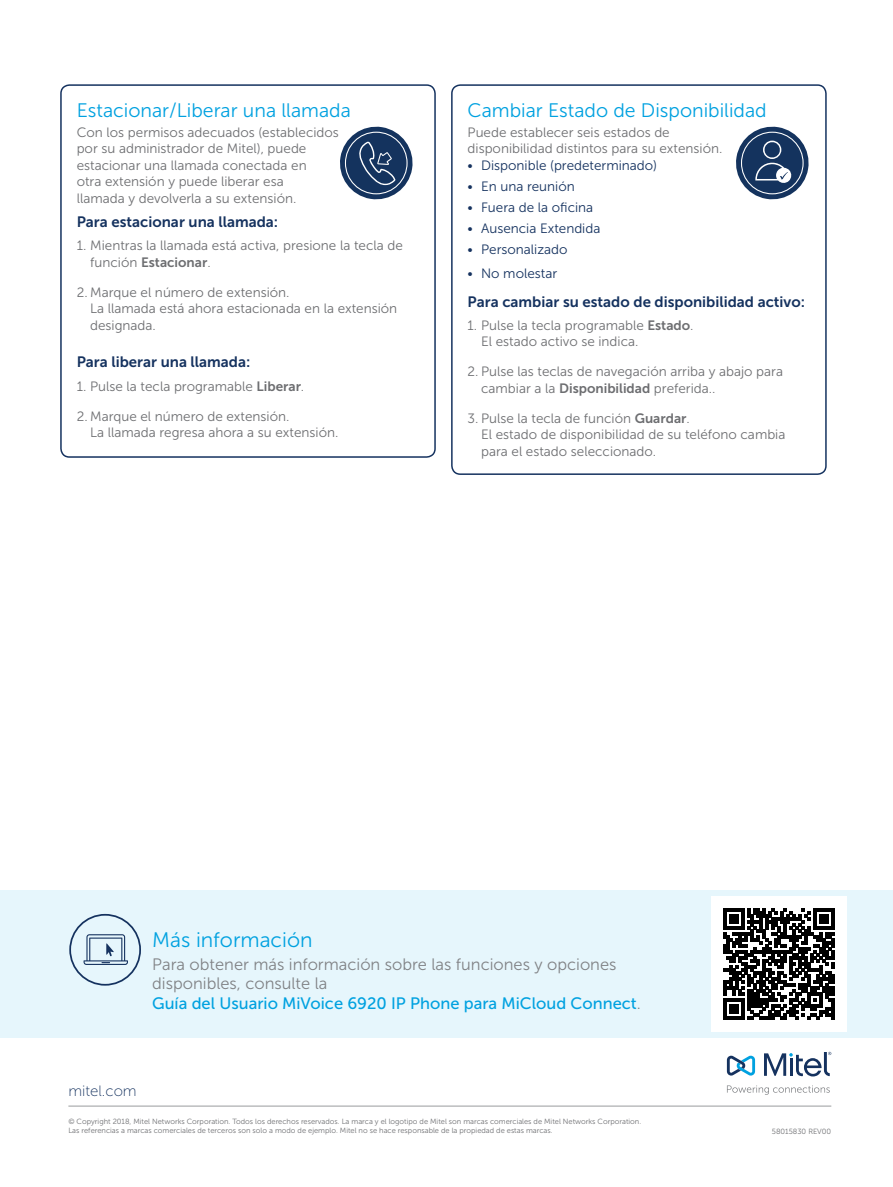
<style>
.page{position:relative;width:893px;height:1187px;background:#fff}
.page>*{position:absolute;margin:0;border:0;box-sizing:border-box;transform-origin:0 0}
.t1{font:21px "Museo Sans 300";color:#00a1e0}
.t2{font:19.5px "Museo Sans 300";color:#00a1e0}
.t3{font:16.5px/19.5px "Museo Sans 300";color:#808285}
.t4{font:16.5px "Museo Sans 500";color:#00a1e0}
.t5{font:15px "Museo Sans 700";color:#15325f}
.t6{font:15px "Museo Sans 100";color:#15325f}
.t7{font:13.5px/16.5px "Museo Sans 300";color:#6d6e71}
.t8{font:13.5px "Museo Sans 300";color:#15325f}
.t9{font:13.5px "Museo Sans 700";color:#6d6e71}
.t10{font:7.5px/9px "Museo Sans 300";color:#6d6e71}
.s1{font-family:"Museo Sans 300"}
.s2{font-family:"Museo Sans 700"}
.s3{font-family:"Museo Sans 300";color:#808285}
</style>
<div class="page">
<div style="left:0;top:890px;width:893px;height:147px;background:#e6f6fc"></div>
<svg style="left:69px;top:913px;width:72px;height:72px"></svg>
<hr style="left:68px;top:1105px;width:763px;height:1px;background:#9a9b9d">
<svg style="left:727px;top:1085px;width:103px;height:9px"></svg>
<svg style="left:727px;top:1055px;width:28px;height:20px"></svg>
<svg style="left:764px;top:1051px;width:67px;height:25px"></svg>
<div style="left:712px;top:896px;width:135px;height:135px;background:#fff"></div>
<svg style="left:724px;top:908px;width:111px;height:111px"></svg>
<hr style="left:832px;top:998px;width:3px;height:21px;background:#000">
<div style="left:60px;top:84px;width:376px;height:373px;border:2px solid #15325f;border-radius:9px"></div>
<div style="left:451px;top:84px;width:376px;height:391px;border:2px solid #15325f;border-radius:9px"></div>
<svg style="left:340px;top:126px;width:73px;height:74px"></svg>
<svg style="left:736px;top:126px;width:73px;height:74px"></svg>
<h2 class="t2" style="left:77px;top:100px;width:276px">Estacionar/Liberar una llamada</h2>
<p class="t7" style="left:77px;top:124px;width:264px">Con los permisos adecuados (establecidos por su administrador de Mitel), puede estacionar una llamada conectada en<br>otra extensión y puede liberar esa<br>llamada y devolverla a su extensión.</p>
<p class="t5" style="left:77px;top:213px;width:203px">Para estacionar una llamada:</p>
<p class="t7" style="left:77px;top:237px;width:328px">1. Mientras la llamada está activa, presione la tecla de</p>
<p class="t9" style="left:90px;top:254px;width:122px"><span class="s1">función</span> Estacionar<span class="s1">.</span></p>
<p class="t7" style="left:90px;top:284px;width:309px;text-indent:-14px">2. Marque el número de extensión.<br>La llamada está ahora estacionada en la extensión designada.</p>
<p class="t5" style="left:77px;top:354px;width:175px">Para liberar una llamada:</p>
<p class="t7" style="left:77px;top:378px;width:229px">1. Pulse la tecla programable <span class="s2">Liberar</span>.</p>
<p class="t7" style="left:90px;top:408px;width:250px;text-indent:-14px">2. Marque el número de extensión.<br>La llamada regresa ahora a su extensión.</p>
<h2 class="t2" style="left:468px;top:100px;width:301px">Cambiar Estado de Disponibilidad</h2>
<p class="t7" style="left:468px;top:124px;width:256px">Puede establecer seis estados de disponibilidad distintos para su extensión.</p>
<p class="t8" style="left:468px;top:158px;width:191px">• Disponible (predeterminado)</p>
<p class="t8" style="left:468px;top:179px;width:109px">• En una reunión</p>
<p class="t8" style="left:468px;top:200px;width:127px">• Fuera de la oficina</p>
<p class="t8" style="left:468px;top:221px;width:134px">• Ausencia Extendida</p>
<p class="t8" style="left:468px;top:242px;width:101px">• Personalizado</p>
<p class="t8" style="left:468px;top:266px;width:91px">• No molestar</p>
<p class="t5" style="left:468px;top:293px;width:339px">Para cambiar su estado de disponibilidad activo:</p>
<p class="t7" style="left:481px;top:317px;width:214px;text-indent:-14px">1. Pulse la tecla programable <span class="s2">Estado</span>.<br>El estado activo se indica.</p>
<p class="t7" style="left:481px;top:363px;width:303px;text-indent:-14px">2. Pulse las teclas de navegación arriba y abajo para cambiar a la <span class="s2">Disponibilidad</span> preferida..</p>
<p class="t7" style="left:481px;top:410px;width:306px;text-indent:-14px">3. Pulse la tecla de función <span class="s2">Guardar</span>.<br>El estado de disponibilidad de su teléfono cambia para el estado seleccionado.</p>
<h1 class="t1" style="left:152px;top:928px;width:162px">Más información</h1>
<p class="t3" style="left:152px;top:954px;width:466px">Para obtener más información sobre las funciones y opciones disponibles, consulte la</p>
<p class="t4" style="left:152px;top:993px;width:490px">Guía del Usuario MiVoice 6920 IP Phone para MiCloud Connect<span class="s3">.</span></p>
<p class="t6" style="left:68px;top:1082px;width:70px">mitel.com</p>
<p class="t10" style="left:68px;top:1116px;width:574px">© Copyright 2018, Mitel Networks Corporation. Todos los derechos reservados. La marca y el logotipo de Mitel son marcas comerciales de Mitel Networks Corporation.<br>Las referencias a marcas comerciales de terceros son solo a modo de ejemplo. Mitel no se hace responsable de la propiedad de estas marcas.</p>
<p class="t10" style="left:772px;top:1127px;width:61px">58015830 REV00</p>
</div>
